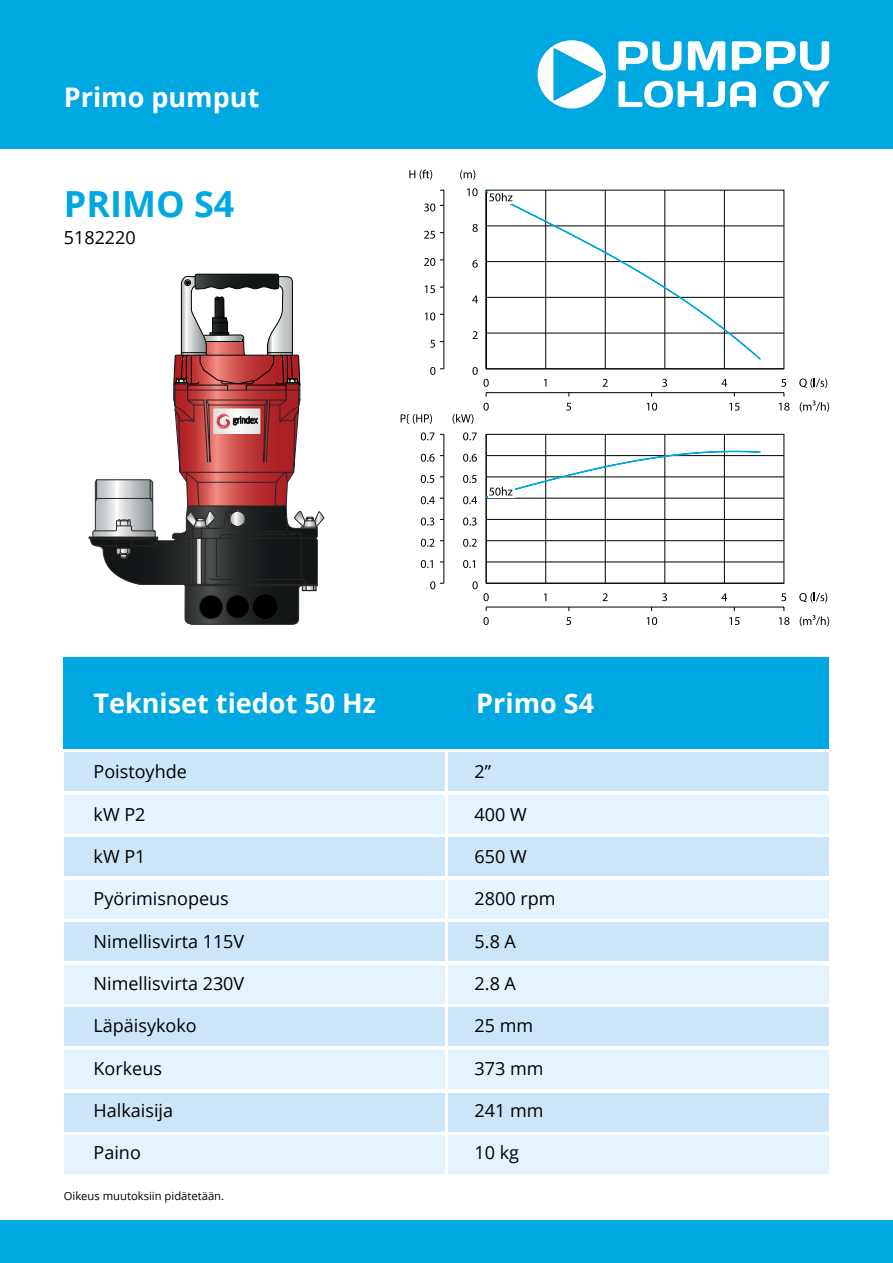
<style>
.page{position:relative;width:893px;height:1263px;background:#fff}
.page>*{position:absolute;margin:0;border:0;box-sizing:border-box;transform-origin:0 0}
.t1{font:700 36px "Open Sans";color:#00a8e2}
.t2{font:700 27px "Open Sans";color:#fff}
.t3{font:18px "Open Sans";color:#000}
.t4{font:11.25px "Open Sans";color:#000}
</style>
<div class="page">
<div style="left:0;top:0;width:893px;height:149px;background:#00a8e2"></div>
<svg style="left:538px;top:40px;width:68px;height:69px"></svg>
<svg style="left:773px;top:81px;width:56px;height:27px"></svg>
<svg style="left:618px;top:41px;width:211px;height:29px"></svg>
<svg style="left:618px;top:81px;width:138px;height:27px"></svg>
<div style="left:0;top:1220px;width:893px;height:43px;background:#00a8e2"></div>
<div style="left:64px;top:1135px;width:380px;height:39px;background:#e6f3fc"></div>
<div style="left:449px;top:1135px;width:380px;height:39px;background:#e6f3fc"></div>
<div style="left:64px;top:965px;width:380px;height:38px;background:#e6f3fc"></div>
<div style="left:449px;top:965px;width:380px;height:38px;background:#e6f3fc"></div>
<div style="left:64px;top:923px;width:380px;height:38px;background:#cbe6f9"></div>
<div style="left:449px;top:923px;width:380px;height:38px;background:#cbe6f9"></div>
<div style="left:64px;top:880px;width:380px;height:38px;background:#e6f3fc"></div>
<div style="left:449px;top:880px;width:380px;height:38px;background:#e6f3fc"></div>
<div style="left:64px;top:1093px;width:380px;height:38px;background:#cbe6f9"></div>
<div style="left:449px;top:1093px;width:380px;height:38px;background:#cbe6f9"></div>
<div style="left:64px;top:1050px;width:380px;height:39px;background:#e6f3fc"></div>
<div style="left:449px;top:1050px;width:380px;height:39px;background:#e6f3fc"></div>
<div style="left:64px;top:1008px;width:380px;height:38px;background:#cbe6f9"></div>
<div style="left:449px;top:1008px;width:380px;height:38px;background:#cbe6f9"></div>
<div style="left:64px;top:838px;width:380px;height:38px;background:#cbe6f9"></div>
<div style="left:449px;top:838px;width:380px;height:38px;background:#cbe6f9"></div>
<div style="left:64px;top:795px;width:380px;height:38px;background:#e6f3fc"></div>
<div style="left:449px;top:795px;width:380px;height:38px;background:#e6f3fc"></div>
<div style="left:64px;top:753px;width:380px;height:38px;background:#cbe6f9"></div>
<div style="left:449px;top:753px;width:380px;height:38px;background:#cbe6f9"></div>
<div style="left:64px;top:657px;width:765px;height:91px;background:#00a8e2"></div>
<svg style="left:485px;top:189px;width:300px;height:395px"></svg>
<hr style="left:486px;top:434px;width:1px;height:149px;background:#000">
<hr style="left:545px;top:434px;width:1px;height:149px;background:#000">
<hr style="left:605px;top:434px;width:1px;height:149px;background:#000">
<svg style="left:603px;top:593px;width:5px;height:8px"></svg>
<hr style="left:664px;top:190px;width:1px;height:179px;background:#000">
<hr style="left:664px;top:434px;width:1px;height:149px;background:#000">
<svg style="left:662px;top:593px;width:5px;height:8px"></svg>
<hr style="left:724px;top:190px;width:1px;height:179px;background:#000">
<hr style="left:724px;top:434px;width:1px;height:149px;background:#000">
<svg style="left:721px;top:593px;width:6px;height:8px"></svg>
<svg style="left:781px;top:379px;width:5px;height:8px"></svg>
<svg style="left:483px;top:617px;width:6px;height:8px"></svg>
<svg style="left:566px;top:617px;width:5px;height:8px"></svg>
<svg style="left:647px;top:617px;width:10px;height:8px"></svg>
<svg style="left:729px;top:617px;width:10px;height:8px"></svg>
<hr style="left:486px;top:392px;width:298px;height:1px;background:#000">
<svg style="left:779px;top:403px;width:10px;height:8px"></svg>
<svg style="left:799px;top:378px;width:28px;height:10px"></svg>
<svg style="left:800px;top:400px;width:29px;height:12px"></svg>
<svg style="left:781px;top:593px;width:5px;height:8px"></svg>
<svg style="left:799px;top:593px;width:28px;height:9px"></svg>
<svg style="left:800px;top:615px;width:29px;height:11px"></svg>
<hr style="left:486px;top:607px;width:298px;height:1px;background:#000">
<svg style="left:779px;top:617px;width:10px;height:8px"></svg>
<hr style="left:486px;top:368px;width:298px;height:1px;background:#000">
<svg style="left:472px;top:367px;width:12px;height:18px"></svg>
<hr style="left:486px;top:333px;width:298px;height:1px;background:#000">
<svg style="left:473px;top:331px;width:4px;height:8px"></svg>
<hr style="left:486px;top:297px;width:298px;height:1px;background:#000">
<svg style="left:472px;top:296px;width:6px;height:7px"></svg>
<hr style="left:486px;top:261px;width:298px;height:1px;background:#000">
<svg style="left:472px;top:260px;width:6px;height:8px"></svg>
<hr style="left:486px;top:225px;width:298px;height:1px;background:#000">
<svg style="left:472px;top:224px;width:6px;height:8px"></svg>
<svg style="left:430px;top:367px;width:14px;height:8px"></svg>
<svg style="left:430px;top:340px;width:13px;height:8px"></svg>
<svg style="left:425px;top:312px;width:18px;height:8px"></svg>
<svg style="left:425px;top:285px;width:18px;height:8px"></svg>
<svg style="left:424px;top:258px;width:19px;height:8px"></svg>
<svg style="left:424px;top:231px;width:19px;height:8px"></svg>
<svg style="left:424px;top:203px;width:19px;height:8px"></svg>
<svg style="left:467px;top:188px;width:11px;height:8px"></svg>
<svg style="left:460px;top:170px;width:15px;height:10px"></svg>
<hr style="left:443px;top:190px;width:1px;height:179px;background:#000">
<svg style="left:409px;top:170px;width:23px;height:10px"></svg>
<svg style="left:463px;top:432px;width:14px;height:8px"></svg>
<svg style="left:453px;top:414px;width:20px;height:10px"></svg>
<hr style="left:486px;top:583px;width:298px;height:1px;background:#000">
<svg style="left:472px;top:581px;width:17px;height:20px"></svg>
<hr style="left:486px;top:562px;width:298px;height:1px;background:#000">
<svg style="left:463px;top:560px;width:12px;height:8px"></svg>
<hr style="left:486px;top:540px;width:298px;height:1px;background:#000">
<svg style="left:463px;top:539px;width:14px;height:8px"></svg>
<hr style="left:486px;top:519px;width:298px;height:1px;background:#000">
<svg style="left:463px;top:517px;width:14px;height:8px"></svg>
<hr style="left:486px;top:498px;width:298px;height:1px;background:#000">
<svg style="left:463px;top:496px;width:14px;height:8px"></svg>
<hr style="left:486px;top:476px;width:298px;height:1px;background:#000">
<svg style="left:463px;top:475px;width:13px;height:8px"></svg>
<hr style="left:486px;top:455px;width:298px;height:1px;background:#000">
<svg style="left:463px;top:454px;width:14px;height:8px"></svg>
<svg style="left:430px;top:581px;width:14px;height:8px"></svg>
<svg style="left:421px;top:560px;width:12px;height:8px"></svg>
<svg style="left:421px;top:539px;width:13px;height:8px"></svg>
<svg style="left:421px;top:517px;width:13px;height:8px"></svg>
<svg style="left:421px;top:496px;width:22px;height:8px"></svg>
<svg style="left:421px;top:475px;width:13px;height:8px"></svg>
<svg style="left:421px;top:454px;width:22px;height:8px"></svg>
<hr style="left:443px;top:434px;width:1px;height:149px;background:#000">
<svg style="left:401px;top:414px;width:31px;height:10px"></svg>
<svg style="left:421px;top:432px;width:13px;height:8px"></svg>
<svg style="left:484px;top:189px;width:153px;height:310px"></svg>
<svg style="left:633px;top:267px;width:129px;height:196px"></svg>
<svg style="left:488px;top:192px;width:26px;height:12px"></svg>
<svg style="left:489px;top:193px;width:23px;height:8px"></svg>
<div style="left:488px;top:486px;width:26px;height:12px;background:#fff"></div>
<svg style="left:489px;top:487px;width:23px;height:9px"></svg>
<svg style="left:89px;top:274px;width:235px;height:351px"></svg>
<h2 class="t2" style="left:64px;top:79px;width:197px">Primo pumput</h2>
<h1 class="t1" style="left:64px;top:178px;width:172px">PRIMO S4</h1>
<p class="t3" style="left:64px;top:225px;width:74px">5182220</p>
<h2 class="t2" style="left:94px;top:684px;width:284px">Tekniset tiedot 50 Hz</h2>
<h2 class="t2" style="left:476px;top:684px;width:119px">Primo S4</h2>
<p class="t3" style="left:94px;top:759px;width:95px">Poistoyhde</p>
<p class="t3" style="left:475px;top:759px;width:18px">2”</p>
<p class="t3" style="left:94px;top:802px;width:53px">kW P2</p>
<p class="t3" style="left:475px;top:802px;width:54px">400 W</p>
<p class="t3" style="left:94px;top:844px;width:53px">kW P1</p>
<p class="t3" style="left:475px;top:844px;width:54px">650 W</p>
<p class="t3" style="left:94px;top:886px;width:137px">Pyörimisnopeus</p>
<p class="t3" style="left:475px;top:886px;width:82px">2800 rpm</p>
<p class="t3" style="left:94px;top:929px;width:152px">Nimellisvirta 115V</p>
<p class="t3" style="left:475px;top:929px;width:43px">5.8 A</p>
<p class="t3" style="left:94px;top:971px;width:152px">Nimellisvirta 230V</p>
<p class="t3" style="left:475px;top:971px;width:43px">2.8 A</p>
<p class="t3" style="left:94px;top:1013px;width:105px">Läpäisykoko</p>
<p class="t3" style="left:475px;top:1013px;width:60px">25 mm</p>
<p class="t3" style="left:94px;top:1056px;width:70px">Korkeus</p>
<p class="t3" style="left:475px;top:1056px;width:71px">373 mm</p>
<p class="t3" style="left:94px;top:1098px;width:81px">Halkaisija</p>
<p class="t3" style="left:475px;top:1098px;width:71px">241 mm</p>
<p class="t3" style="left:94px;top:1140px;width:49px">Paino</p>
<p class="t3" style="left:475px;top:1140px;width:46px">10 kg</p>
<p class="t4" style="left:64px;top:1188px;width:162px">Oikeus muutoksiin pidätetään.</p>
</div>
